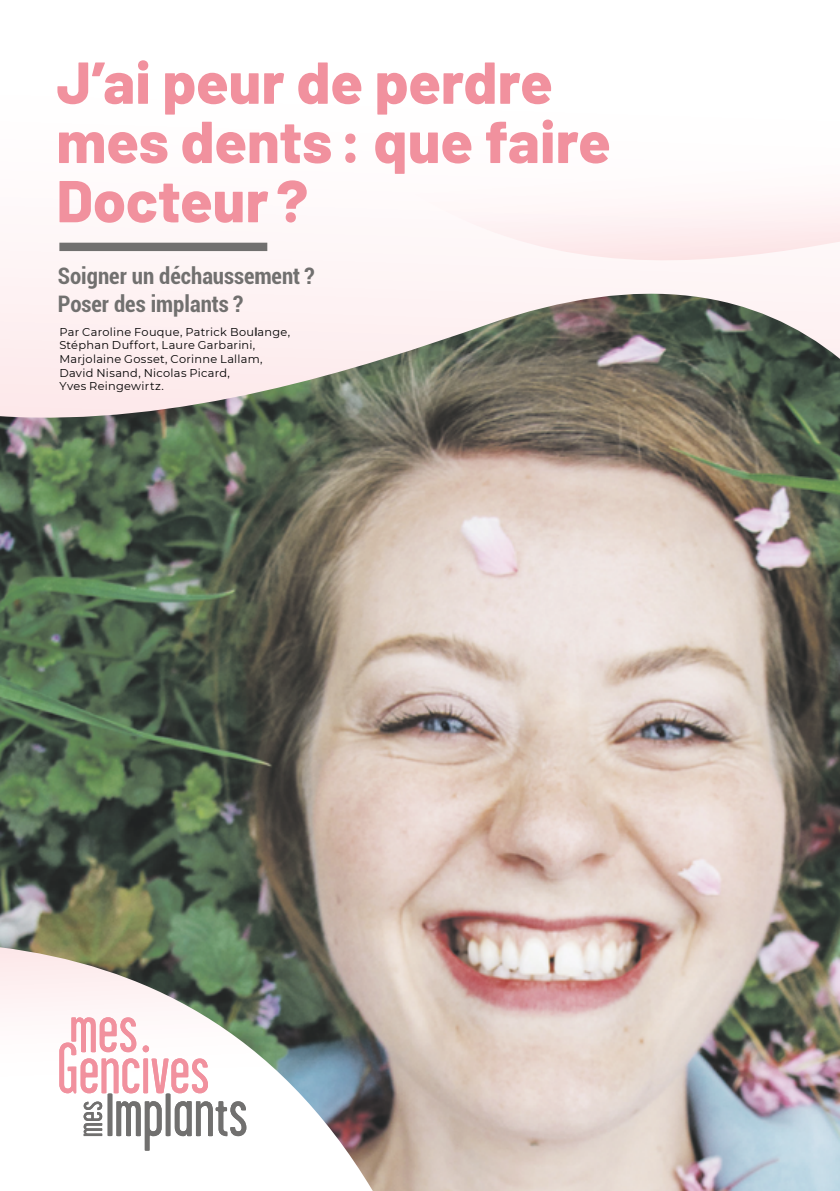
<style>
.page{position:relative;width:840px;height:1191px;background:#fff}
.page>*{position:absolute;margin:0;border:0;box-sizing:border-box;transform-origin:0 0}
.t1{font:800 59px/59.2px "Barlow";color:#f1919e}
.t2{font:700 condensed 22.8px/27.4px "Roboto";color:#71706f}
.t3{font:11.4px/13.6px "Montserrat";letter-spacing:.025em;color:#000}
</style>
<div class="page">
<img style="left:0;top:428px;width:839px;height:763px">
<svg style="left:0;top:242px;width:839px;height:186px"></svg>
<div style="left:59px;top:243px;width:208px;height:8px;background:#71706f"></div>
<svg style="left:257px;top:203px;width:582px;height:137px"></svg>
<svg style="left:0;top:947px;width:372px;height:244px"></svg>
<svg style="left:59px;top:1017px;width:187px;height:133px"></svg>
<div style="left:142px;top:1045px;width:7px;height:7px;background:#f1919e;border-radius:50%"></div>
<h1 class="t1" style="left:56px;top:49px;width:555px">J’ai peur de perdre mes dents: que faire<br>Docteur?</h1>
<h2 class="t2" style="left:58px;top:262px;width:258px">Soigner un déchaussement ?<br>Poser des implants ?</h2>
<p class="t3" style="left:59px;top:324px;width:232px">Par Caroline Fouque, Patrick Boulange,<br>Stéphan Duffort, Laure Garbarini,<br>Marjolaine Gosset, Corinne Lallam,<br>David Nisand, Nicolas Picard,<br>Yves Reingewirtz.</p>
</div>
